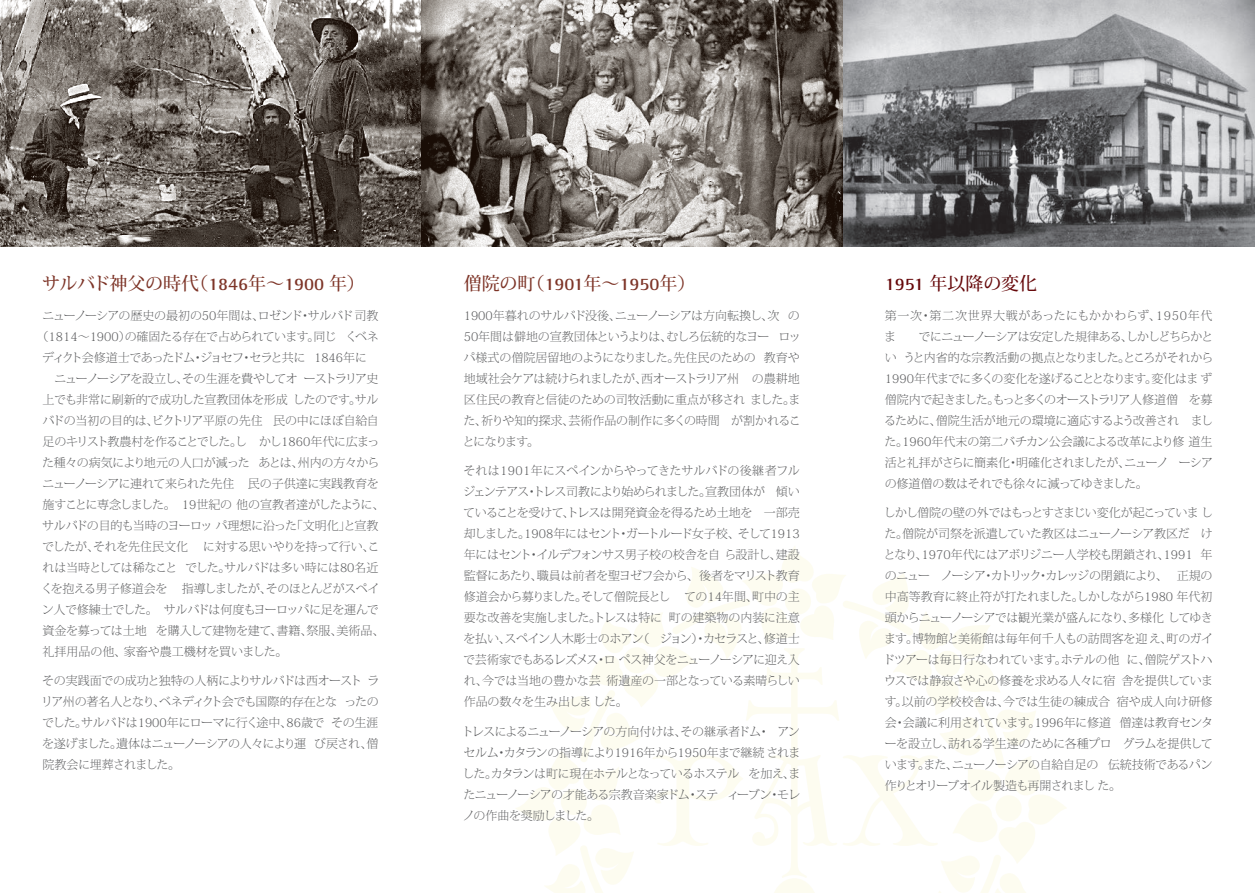
<style>
.page{position:relative;width:1255px;height:893px;background:#fff}
.page>*{position:absolute;margin:0;border:0;box-sizing:border-box;transform-origin:0 0}
.t1{font:500 18px "Koz Min Pro";letter-spacing:-.01em;color:#7d3427}
.t2{font:500 18px "Koz Min Pro";color:#650709}
.t3{font:200 12px/21px "Koz Min Pro";letter-spacing:-.03em;color:#57585a;text-align:justify}
.t4{font:200 12px "Koz Min Pro";letter-spacing:-.07em;color:#57585a}
.t5{font:200 12px "Koz Min Pro";letter-spacing:-.06em;color:#57585a}
.t6{font:200 12px/21px "Koz Min Pro";letter-spacing:.055em;color:#57585a}
.t7{font:200 12px "Koz Min Pro";letter-spacing:-.08em;color:#57585a}
.t8{font:200 12px "Koz Min Pro";color:#57585a}
.s1{font-family:"Rotis Semi Serif Std";font-weight:700}
</style>
<div class="page">
<svg style="left:516px;top:546px;width:550px;height:347px"></svg>
<img style="left:0;top:0;width:1254px;height:247px">
<h1 class="t1" style="left:42px;top:271px;width:324px">サルバド神父の時代（<span class="s1">1846</span>年～<span class="s1">1900</span> 年）</h1>
<p class="t3" style="left:42px;top:305px;width:338px">ニューノーシアの歴史の最初の50年間は、ロゼンド・サルバド 司教</p>
<p class="t3" style="left:37px;top:326px;width:344px">（1814～1900）の確固たる存在で占められています。同じ くベネ</p>
<p class="t4" style="left:42px;top:349px;width:338px">ディクト会修道士であったドム・ジョセフ・セラと共に 1846年に　</p>
<p class="t7" style="left:43px;top:370px;width:337px">　ニューノーシアを設立し、その生涯を費やしてオ ーストラリア史</p>
<p class="t3" style="left:43px;top:389px;width:337px">上でも非常に刷新的で成功した宣教団体を形成 したのです。サル</p>
<p class="t3" style="left:42px;top:410px;width:338px">バドの当初の目的は、ビクトリア平原の先住 民の中にほぼ自給自</p>
<p class="t5" style="left:43px;top:433px;width:338px">足のキリスト教農村を作ることでした。し かし1860年代に広まっ</p>
<p class="t3" style="left:42px;top:452px;width:339px">た種々の病気により地元の人口が減った あとは、州内の方々から</p>
<p class="t3" style="left:42px;top:473px;width:338px">ニューノーシアに連れて来られた先住 民の子供達に実践教育を</p>
<p class="t3" style="left:43px;top:494px;width:343px">施すことに専念しました。　19世紀の 他の宣教者達がしたように、</p>
<p class="t3" style="left:42px;top:515px;width:338px">サルバドの目的も当時のヨーロッ パ理想に沿った「文明化」と宣教</p>
<p class="t3" style="left:42px;top:536px;width:339px">でしたが、それを先住民文化 に対する思いやりを持って行い、こ</p>
<p class="t3" style="left:43px;top:557px;width:337px">れは当時としては稀なこと でした。サルバドは多い時には80名近</p>
<p class="t3" style="left:41px;top:578px;width:339px">くを抱える男子修道会を 指導しましたが、そのほとんどがスペイ</p>
<p class="t3" style="left:42px;top:599px;width:338px">ン人で修練士でした。 サルバドは何度もヨーロッパに足を運んで</p>
<p class="t3" style="left:43px;top:620px;width:343px">資金を募っては土地 を購入して建物を建て、書籍、祭服、美術品、</p>
<p class="t8" style="left:43px;top:643px;width:246px">礼拝用品の他、家畜や農工機材を買いました。</p>
<p class="t3" style="left:41px;top:670px;width:339px">その実践面での成功と独特の人柄によりサルバドは西オースト ラリア州の著名人となり、ベネディクト会でも国際的存在とな ったのでした。サルバドは1900年にローマに行く途中、86歳で その生涯を遂げました。遺体はニューノーシアの人々により運 び戻され、僧院教会に埋葬されました。</p>
<h1 class="t1" style="left:463px;top:271px;width:233px">僧院の町（<span class="s1">1901</span>年～<span class="s1">1950</span>年）</h1>
<p class="t3" style="left:462px;top:305px;width:340px">1900年暮れのサルバド没後、ニューノーシアは方向転換し、次 の50年間は僻地の宣教団体というよりは、むしろ伝統的なヨー ロッパ様式の僧院居留地のようになりました。先住民のための 教育や地域社会ケアは続けられましたが、西オーストラリア州 の農耕地区住民の教育と信徒のための司牧活動に重点が移され ました。また、祈りや知的探求、芸術作品の制作に多くの時間 が割かれることになります。</p>
<p class="t3" style="left:463px;top:460px;width:338px">それは1901年にスペインからやってきたサルバドの後継者フルジェンテアス・トレス司教により始められました。宣教団体が 傾いていることを受けて、トレスは開発資金を得るため土地を 一部売却しました。1908年にはセント・ガートルード女子校、そして1913年にはセント・イルデフォンサス男子校の校舎を自 ら設計し、建設監督にあたり、職員は前者を聖ヨゼフ会から、後者をマリスト教育修道会から募りました。そして僧院長とし ての14年間、町中の主要な改善を実施しました。トレスは特に 町の建築物の内装に注意を払い、スペイン人木彫士のホアン（ ジョン）・カセラスと、修道士で芸術家でもあるレズメス・ロ ペス神父をニューノーシアに迎え入れ、今では当地の豊かな芸 術遺産の一部となっている素晴らしい作品の数々を生み出しま した。</p>
<p class="t3" style="left:462px;top:721px;width:340px">トレスによるニューノーシアの方向付けは、その継承者ドム・ アンセルム・カタランの指導により1916年から1950年まで継続 されました。カタランは町に現在ホテルとなっているホステル を加え、またニューノーシアの才能ある宗教音楽家ドム・ステ ィーブン・モレノの作曲を奨励しました。</p>
<h1 class="t2" style="left:884px;top:271px;width:154px"><span class="s1">1951</span> 年以降の変化</h1>
<p class="t6" style="left:884px;top:305px;width:330px">第一次・第二次世界大戦があったにもかかわらず、1950年代ま</p>
<p class="t3" style="left:884px;top:326px;width:331px;text-indent:34px">でにニューノーシアは安定した規律ある、しかしどちらかとい うと内省的な宗教活動の拠点となりました。ところがそれから1990年代までに多くの変化を遂げることとなります。変化はま ず僧院内で起きました。もっと多くのオーストラリア人修道僧 を募るために、僧院生活が地元の環境に適応するよう改善され ました。1960年代末の第二バチカン公会議による改革により修 道生活と礼拝がさらに簡素化・明確化されましたが、ニューノ ーシアの修道僧の数はそれでも徐々に減ってゆきました。</p>
<p class="t3" style="left:883px;top:502px;width:331px">しかし僧院の壁の外ではもっとすさまじい変化が起こっていま した。僧院が司祭を派遣していた教区はニューノーシア教区だ けとなり、1970年代にはアボリジニー人学校も閉鎖され、1991 年のニュー　ノーシア・カトリック・カレッジの閉鎖により、 正規の中高等教育に終止符が打たれました。しかしながら1980 年代初頭からニューノーシアでは観光業が盛んになり、多様化 してゆきます。博物館と美術館は毎年何千人もの訪問客を迎 え、町のガイドツアーは毎日行なわれています。ホテルの他 に、僧院ゲストハウスでは静寂さや心の修養を求める人々に宿 舎を提供しています。以前の学校校舎は、今では生徒の練成合 宿や成人向け研修会・会議に利用されています。1996年に修道 僧達は教育センターを設立し、訪れる学生達のために各種プロ グラムを提供しています。また、ニューノーシアの自給自足の 伝統技術であるパン作りとオリーブオイル製造も再開されまし た。</p>
</div>
